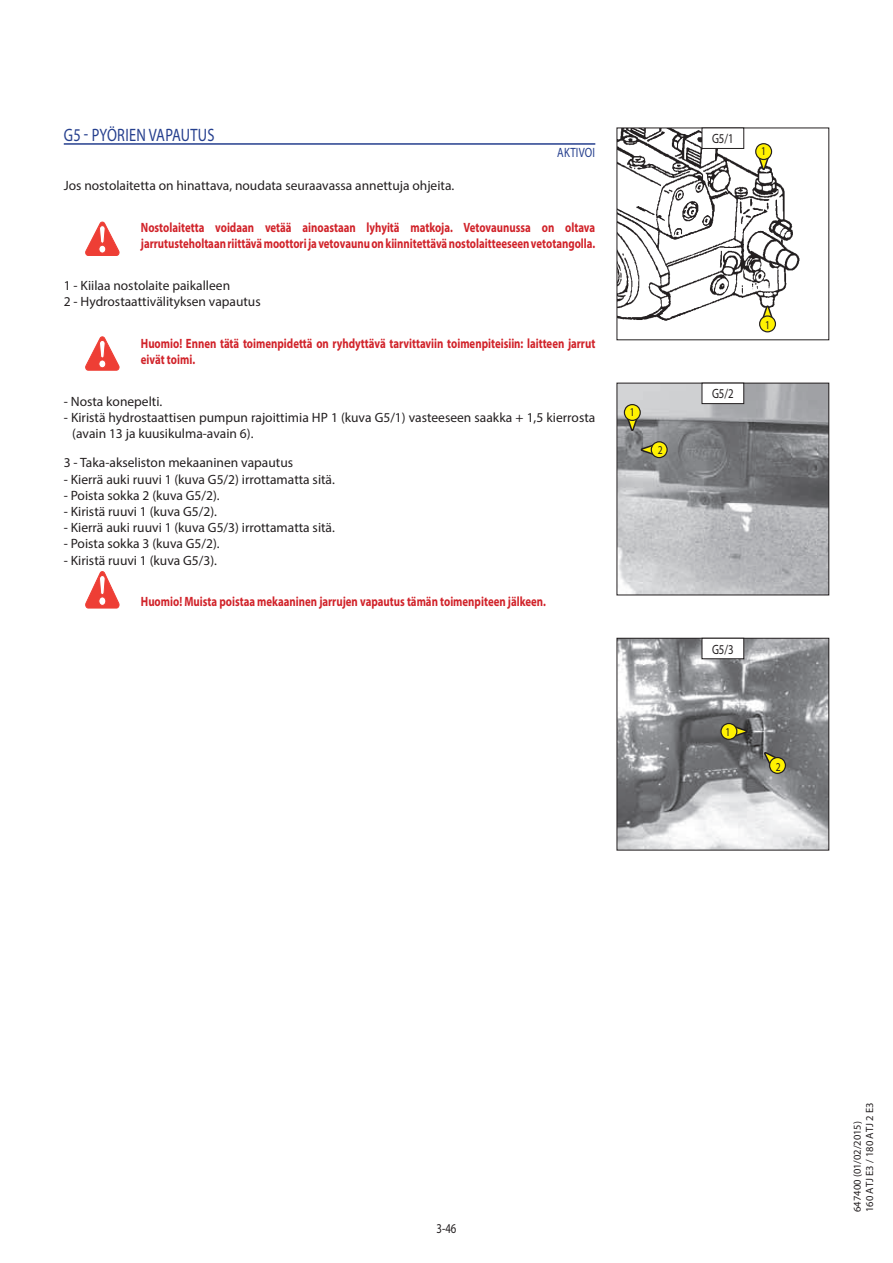
<style>
.page{position:relative;width:893px;height:1263px;background:#fff}
.page>*{position:absolute;margin:0;border:0;box-sizing:border-box;transform-origin:0 0}
.t1{font:18px "Myriad Pro";letter-spacing:.02em;color:#253f8e;scale:.8 1}
.t2{font:13.5px/16.2px "Myriad Pro";color:#231f20}
.t3{font:700 13.5px/16.2px "Myriad Pro";color:#d1232a;scale:.8 1}
.t4{font:13.5px "Myriad Pro";color:#231f20;scale:.8 1}
.t5{font:13.5px "Myriad Pro";letter-spacing:.02em;color:#253f8e;scale:.8 1}
.t6{font:12px "Myriad Pro";color:#231f20;scale:.8 1}
.t7{font:10.5px/12.6px "Myriad Pro";color:#231f20}
</style>
<div class="page">
<hr style="left:64px;top:143px;width:531px;height:2px;background:#253f8e">
<svg style="left:616px;top:127px;width:214px;height:214px"></svg>
<svg style="left:701px;top:127px;width:43px;height:22px"></svg>
<svg style="left:616px;top:382px;width:214px;height:214px;background:#a3a4a6"></svg>
<svg style="left:701px;top:382px;width:43px;height:22px"></svg>
<svg style="left:616px;top:637px;width:214px;height:214px;background:#9d9ea1"></svg>
<svg style="left:701px;top:637px;width:43px;height:22px"></svg>
<svg style="left:85px;top:221px;width:35px;height:35px"></svg>
<svg style="left:85px;top:336px;width:35px;height:35px"></svg>
<svg style="left:85px;top:571px;width:35px;height:38px"></svg>
<svg style="left:754px;top:142px;width:19px;height:29px"></svg>
<svg style="left:758px;top:304px;width:19px;height:29px"></svg>
<svg style="left:623px;top:403px;width:18px;height:29px"></svg>
<svg style="left:640px;top:441px;width:28px;height:18px"></svg>
<svg style="left:720px;top:722px;width:28px;height:18px"></svg>
<svg style="left:763px;top:751px;width:24px;height:23px"></svg>
<h1 class="t1" style="left:64px;top:124px;width:190px">G5 - PYÖRIEN VAPAUTUS</h1>
<p class="t5" style="left:557px;top:145px;width:49px">AKTIVOI</p>
<p class="t2" style="left:64px;top:178px;width:392px">Jos nostolaitetta on hinattava, noudata seuraavassa annettuja ohjeita.</p>
<p class="t3" style="left:141px;top:221px;width:570px">Nostolaitetta voidaan vetää ainoastaan lyhyitä matkoja. Vetovaunussa on oltava jarrutusteholtaan riittävä moottori ja vetovaunu on kiinnitettävä nostolaitteeseen vetotangolla.</p>
<p class="t2" style="left:64px;top:277px;width:198px">1 - Kiilaa nostolaite paikalleen<br>2 - Hydrostaattivälityksen vapautus</p>
<p class="t3" style="left:141px;top:337px;width:569px">Huomio! Ennen tätä toimenpidettä on ryhdyttävä tarvittaviin toimenpiteisiin: laitteen jarrut eivät toimi.</p>
<p class="t2" style="left:64px;top:393px;width:100px">- Nosta konepelti.</p>
<p class="t2" style="left:72px;top:409px;width:524px;text-indent:-9px">- Kiristä hydrostaattisen pumpun rajoittimia HP 1 (kuva G5/1) vasteeseen saakka + 1,5 kierrosta (avain 13 ja kuusikulma-avain 6).</p>
<p class="t2" style="left:64px;top:455px;width:231px">3 - Taka-akseliston mekaaninen vapautus</p>
<p class="t2" style="left:64px;top:471px;width:273px">- Kierrä auki ruuvi 1 (kuva G5/2) irrottamatta sitä.</p>
<p class="t2" style="left:64px;top:487px;width:157px">- Poista sokka 2 (kuva G5/2).</p>
<p class="t2" style="left:64px;top:503px;width:155px">- Kiristä ruuvi 1 (kuva G5/2).</p>
<p class="t2" style="left:64px;top:519px;width:273px">- Kierrä auki ruuvi 1 (kuva G5/3) irrottamatta sitä.</p>
<p class="t2" style="left:64px;top:536px;width:157px">- Poista sokka 3 (kuva G5/2).</p>
<p class="t2" style="left:64px;top:552px;width:155px">- Kiristä ruuvi 1 (kuva G5/3).</p>
<p class="t3" style="left:141px;top:595px;width:508px">Huomio! Muista poistaa mekaaninen jarrujen vapautus tämän toimenpiteen jälkeen.</p>
<p class="t6" style="left:630px;top:405px;width:8px">1</p>
<p class="t6" style="left:658px;top:443px;width:8px">2</p>
<p class="t4" style="left:712px;top:131px;width:29px">G5/1</p>
<p class="t6" style="left:761px;top:144px;width:8px">1</p>
<p class="t4" style="left:712px;top:386px;width:29px">G5/2</p>
<p class="t6" style="left:765px;top:318px;width:8px">1</p>
<p class="t4" style="left:712px;top:641px;width:29px">G5/3</p>
<p class="t6" style="left:725px;top:725px;width:8px">1</p>
<p class="t6" style="left:776px;top:759px;width:8px">2</p>
<p class="t4" style="left:436px;top:1221px;width:26px">3-46</p>
<p class="t7" style="left:851px;top:1212px;width:111px;rotate:-90deg">647400 (01/02/2015)<br>160 ATJ E3 / 180 ATJ 2 E3</p>
</div>
